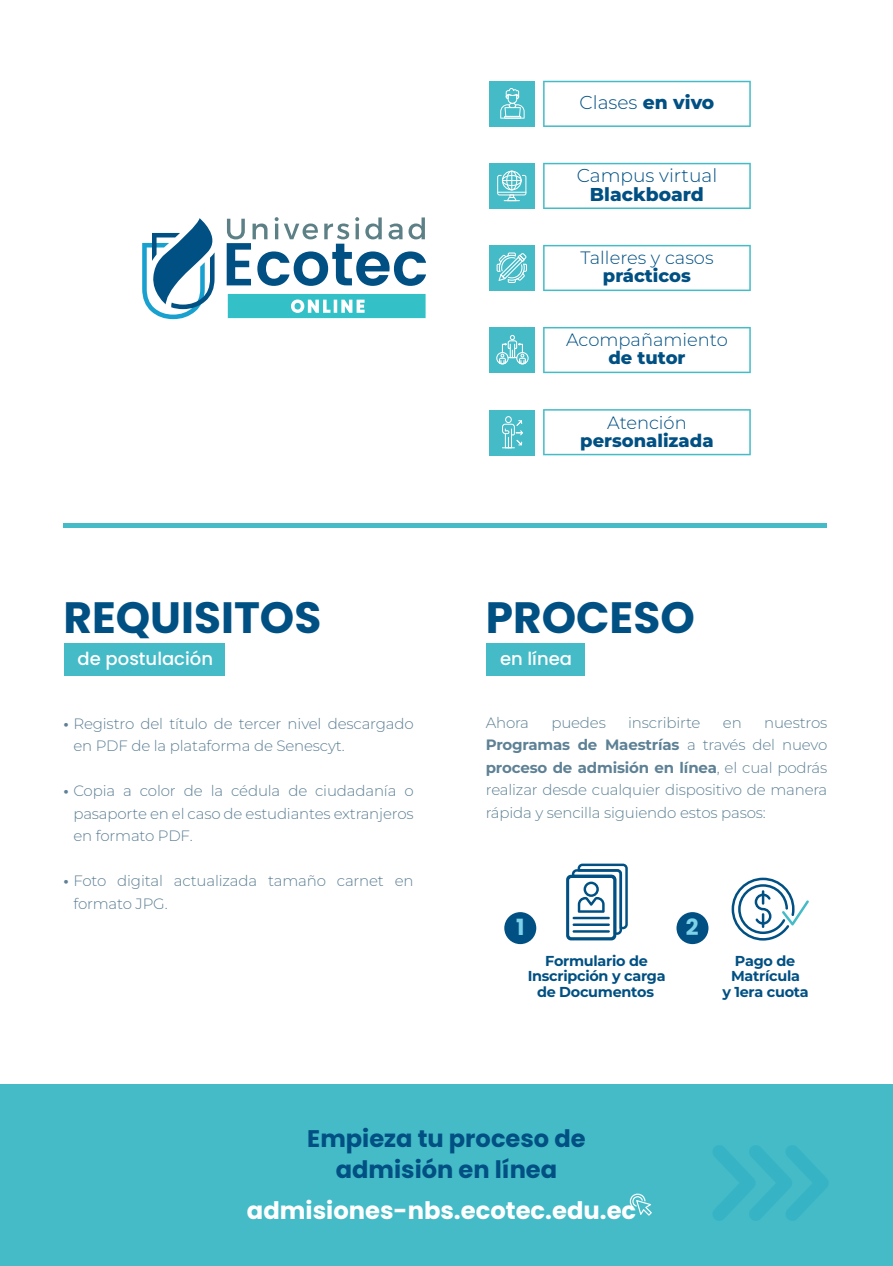
<style>
.page{position:relative;width:893px;height:1266px;background:#fff}
.page>*{position:absolute;margin:0;border:0;box-sizing:border-box;transform-origin:0 0}
.t1{font:700 43.8px "Poppins";color:#005083}
.t2{font:700 24.15px "Poppins";color:#fff}
.t3{font:700 24px/30.8px "Poppins";color:#005083;text-align:center}
.t4{font:700 22.35px "Poppins";color:#7dd1e8}
.t5{font:300 18.6px "Montserrat";color:#005083}
.t6{font:800 18.6px "Montserrat";color:#005083}
.t7{font:500 18px "Poppins";color:#fff}
.t8{font:300 17.85px "Montserrat";color:#005083}
.t9{font:800 17.85px "Montserrat";color:#005083}
.t10{font:300 15px/22.5px "Montserrat";letter-spacing:-.01em;color:#5e8095}
.t11{font:300 15px/22.5px "Montserrat";letter-spacing:-.01em;color:#5e8195;text-align:justify}
.t12{font:700 14.4px/15.3px "Montserrat";letter-spacing:-.02em;color:#005083;text-align:center}
.s1{font-weight:800}
.s2{font-weight:700}
</style>
<div class="page">
<div style="left:0;top:1085px;width:893px;height:181px;background:#44bbc7"></div>
<svg style="left:713px;top:1145px;width:115px;height:76px"></svg>
<div style="left:63px;top:523px;width:764px;height:5px;background:#44bbc7"></div>
<svg style="left:543px;top:327px;width:208px;height:46px"></svg>
<div style="left:489px;top:327px;width:46px;height:46px;background:#44bbc7"></div>
<svg style="left:496px;top:335px;width:33px;height:29px"></svg>
<svg style="left:543px;top:81px;width:208px;height:46px"></svg>
<div style="left:489px;top:81px;width:46px;height:46px;background:#44bbc7"></div>
<svg style="left:500px;top:88px;width:25px;height:31px"></svg>
<svg style="left:543px;top:245px;width:208px;height:46px"></svg>
<div style="left:489px;top:245px;width:46px;height:46px;background:#44bbc7"></div>
<svg style="left:497px;top:252px;width:30px;height:31px"></svg>
<svg style="left:543px;top:163px;width:208px;height:46px"></svg>
<div style="left:489px;top:163px;width:46px;height:46px;background:#44bbc7"></div>
<svg style="left:497px;top:171px;width:29px;height:30px"></svg>
<svg style="left:543px;top:409px;width:208px;height:46px"></svg>
<div style="left:489px;top:409px;width:46px;height:46px;background:#44bbc7"></div>
<svg style="left:502px;top:416px;width:21px;height:32px"></svg>
<div style="left:676px;top:912px;width:32px;height:32px;background:#005083;border-radius:50%"></div>
<svg style="left:732px;top:877px;width:77px;height:63px"></svg>
<div style="left:504px;top:912px;width:32px;height:32px;background:#005083;border-radius:50%"></div>
<svg style="left:566px;top:863px;width:62px;height:77px"></svg>
<div style="left:64px;top:643px;width:161px;height:32px;background:#44bbc7"></div>
<div style="left:486px;top:643px;width:99px;height:32px;background:#44bbc7"></div>
<svg style="left:629px;top:1193px;width:23px;height:22px"></svg>
<svg style="left:142px;top:217px;width:284px;height:102px"></svg>
<p class="t5" style="left:579px;top:90px;width:136px">Clases <span class="s1">en vivo</span></p>
<p class="t5" style="left:577px;top:163px;width:142px">Campus virtual</p>
<p class="t6" style="left:590px;top:180px;width:115px">Blackboard</p>
<p class="t8" style="left:580px;top:246px;width:135px">Talleres y casos</p>
<p class="t9" style="left:603px;top:263px;width:90px">prácticos</p>
<p class="t8" style="left:566px;top:328px;width:163px">Acompañamiento</p>
<p class="t9" style="left:608px;top:345px;width:79px">de tutor</p>
<h1 class="t1" style="left:63px;top:592px;width:259px">REQUISITOS</h1>
<p class="t7" style="left:78px;top:648px;width:137px">de postulación</p>
<p class="t10" style="left:63px;top:711px;width:352px"><span class="s2">•</span> Registro del título de tercer nivel descargado</p>
<p class="t10" style="left:73px;top:734px;width:273px">en PDF de la plataforma de Senescyt.</p>
<p class="t10" style="left:63px;top:779px;width:352px"><span class="s2">•</span> Copia a color de la cédula de ciudadanía o</p>
<p class="t10" style="left:73px;top:801px;width:342px">pasaporte en el caso de estudiantes extranjeros en formato PDF.</p>
<p class="t10" style="left:63px;top:869px;width:352px"><span class="s2">•</span> Foto digital actualizada tamaño carnet en</p>
<p class="t10" style="left:73px;top:891px;width:96px">formato JPG.</p>
<p class="t8" style="left:607px;top:410px;width:81px">Atención</p>
<p class="t9" style="left:580px;top:427px;width:135px">personalizada</p>
<h1 class="t1" style="left:486px;top:592px;width:210px">PROCESO</h1>
<p class="t7" style="left:500px;top:648px;width:73px">en línea</p>
<p class="t11" style="left:486px;top:711px;width:45px">Ahora</p>
<p class="t11" style="left:551px;top:711px;width:56px">puedes</p>
<p class="t11" style="left:628px;top:711px;width:74px">inscribirte</p>
<p class="t11" style="left:723px;top:711px;width:20px">en</p>
<p class="t11" style="left:486px;top:711px;width:343px;text-indent:278px">nuestros <span class="s2">Programas de Maestrías</span> a través del nuevo <span class="s2">proceso de admisión en línea</span>, el cual podrás realizar desde cualquier dispositivo de manera rápida y sencilla siguiendo estos pasos:</p>
<h3 class="t4" style="left:516px;top:915px;width:10px">1</h3>
<p class="t12" style="left:537px;top:944px;width:118px;line-height:30.8px">Formulario de de Documentos</p>
<p class="t12" style="left:528px;top:967px;width:139px">Inscripción y carga</p>
<h3 class="t4" style="left:686px;top:915px;width:14px">2</h3>
<p class="t12" style="left:722px;top:952px;width:88px">Pago de<br>Matrícula<br>y 1era cuota</p>
<h3 class="t3" style="left:307px;top:1123px;width:280px">Empieza tu proceso de admisión en línea</h3>
<h2 class="t2" style="left:247px;top:1196px;width:391px">admisiones-nbs.ecotec.edu.ec</h2>
</div>
